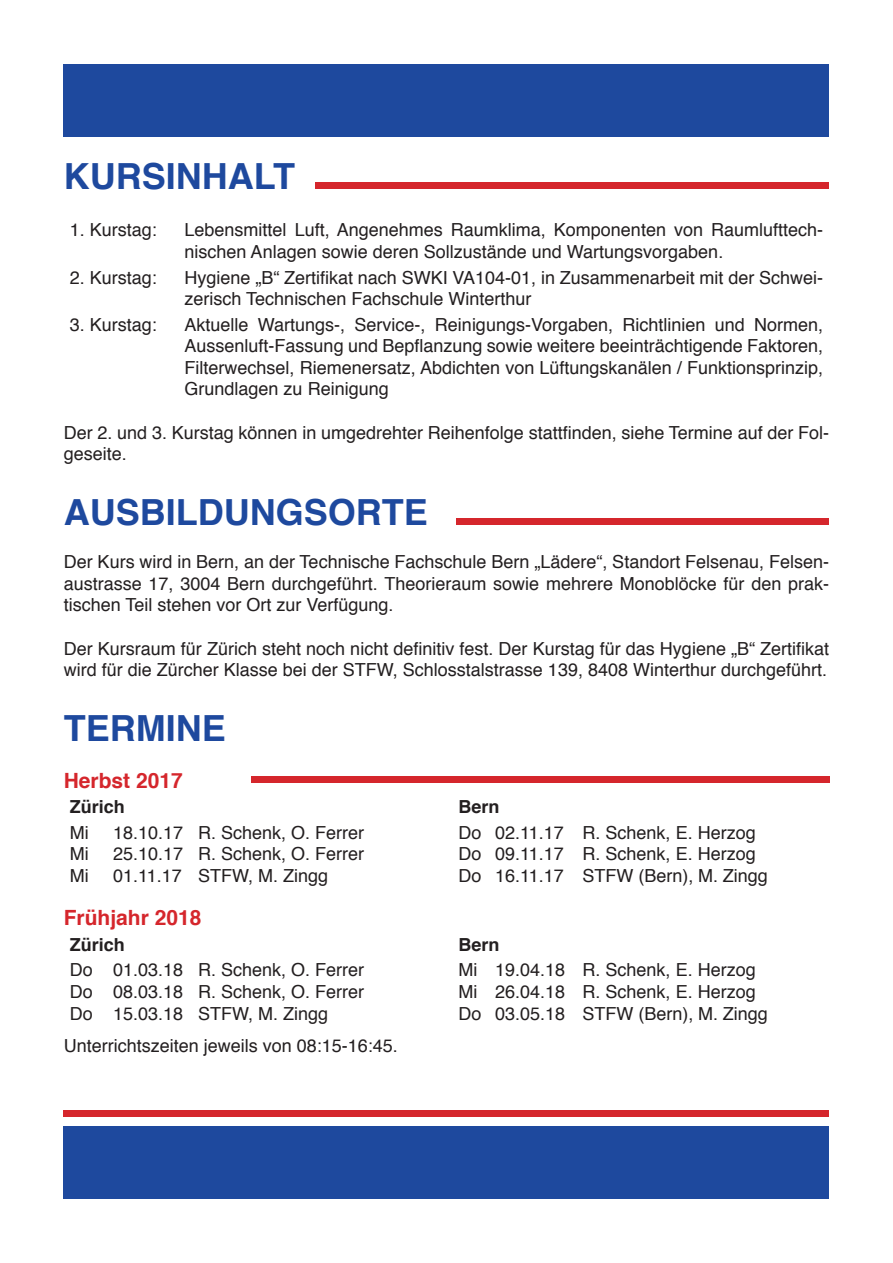
<style>
.page{position:relative;width:893px;height:1263px;background:#fff}
.page>*{position:absolute;margin:0;border:0;box-sizing:border-box;transform-origin:0 0}
.Zwischentitel_gross{font:700 36px "Helvetica";color:#1e499e}
.Zwischentitel_klein{font:700 21px "Helvetica";color:#d5262c}
.Text_12pt{font:18px/21.6px "Helvetica";color:#231f20}
.Text_12pt-2{font:700 18px "Helvetica";color:#231f20}
</style>
<div class="page">
<div style="left:64px;top:64px;width:765px;height:73px;background:#1e499e"></div>
<div style="left:64px;top:1126px;width:765px;height:73px;background:#1e499e"></div>
<div style="left:64px;top:1110px;width:765px;height:6px;background:#d5262c"></div>
<div style="left:315px;top:182px;width:514px;height:7px;background:#d5262c"></div>
<div style="left:457px;top:519px;width:372px;height:6px;background:#d5262c"></div>
<div style="left:251px;top:776px;width:578px;height:7px;background:#d5262c"></div>
<p class="Zwischentitel_gross" style="left:64px;top:148px;width:233px">KURSINHALT</p>
<p class="Text_12pt" style="left:70px;top:220px;width:89px">1. Kurstag:</p>
<p class="Text_12pt" style="left:185px;top:220px;width:640px">Lebensmittel Luft, Angenehmes Raumklima, Komponenten von Raumlufttech&shy;nischen Anlagen sowie deren Sollzustände und Wartungsvorgaben.</p>
<p class="Text_12pt" style="left:70px;top:267px;width:89px">2. Kurstag:</p>
<p class="Text_12pt" style="left:185px;top:267px;width:640px">Hygiene „B“ Zertifikat nach SWKI VA104-01, in Zusammenarbeit mit der Schwei&shy;zerisch Technischen Fachschule Winterthur</p>
<p class="Text_12pt" style="left:70px;top:314px;width:89px">3. Kurstag:</p>
<p class="Text_12pt" style="left:185px;top:314px;width:640px;text-align:justify">Aktuelle Wartungs-, Service-, Reinigungs-Vorgaben, Richtlinien und Normen, Aussenluft-Fassung und Bepflanzung sowie weitere beeinträchtigende Faktoren, Filterwechsel, Riemenersatz, Abdichten von Lüftungskanälen / Funktionsprinzip, Grundlagen zu Reinigung</p>
<p class="Text_12pt" style="left:64px;top:422px;width:767px">Der 2. und 3. Kurstag können in umgedrehter Reihenfolge stattfinden, siehe Termine auf der Fol&shy;geseite.</p>
<p class="Zwischentitel_gross" style="left:64px;top:483px;width:365px">AUSBILDUNGSORTE</p>
<p class="Text_12pt" style="left:64px;top:552px;width:767px;text-align:justify">Der Kurs wird in Bern, an der Technische Fachschule Bern „Lädere“, Standort Felsenau, Felsen&shy;austrasse 17, 3004 Bern durchgeführt. Theorieraum sowie mehrere Monoblöcke für den prak&shy;tischen Teil stehen vor Ort zur Verfügung.</p>
<p class="Text_12pt" style="left:64px;top:638px;width:767px">Der Kursraum für Zürich steht noch nicht definitiv fest. Der Kurstag für das Hygiene „B“ Zertifikat wird für die Zürcher Klasse bei der STFW, Schlosstalstrasse 139, 8408 Winterthur durchgeführt.</p>
<p class="Zwischentitel_gross" style="left:64px;top:699px;width:163px">TERMINE</p>
<p class="Zwischentitel_klein" style="left:64px;top:763px;width:121px">Herbst 2017</p>
<p class="Text_12pt-2" style="left:70px;top:792px;width:57px">Zürich</p>
<p class="Text_12pt-2" style="left:458px;top:792px;width:43px">Bern</p>
<p class="Text_12pt" style="left:70px;top:822px;width:20px">Mi</p>
<p class="Text_12pt" style="left:70px;top:844px;width:20px">Mi</p>
<p class="Text_12pt" style="left:70px;top:865px;width:20px">Mi</p>
<p class="Text_12pt" style="left:198px;top:822px;width:168px">R. Schenk, O. Ferrer</p>
<p class="Text_12pt" style="left:198px;top:844px;width:168px">R. Schenk, O. Ferrer</p>
<p class="Text_12pt" style="left:198px;top:865px;width:132px">STFW, M. Zingg</p>
<p class="Text_12pt" style="left:583px;top:822px;width:175px">R. Schenk, E. Herzog</p>
<p class="Text_12pt" style="left:583px;top:844px;width:175px">R. Schenk, E. Herzog</p>
<p class="Text_12pt" style="left:583px;top:865px;width:187px">STFW (Bern), M. Zingg</p>
<p class="Text_12pt" style="left:458px;top:822px;width:25px">Do</p>
<p class="Text_12pt" style="left:458px;top:844px;width:25px">Do</p>
<p class="Text_12pt" style="left:458px;top:865px;width:25px">Do</p>
<p class="Text_12pt" style="left:495px;top:822px;width:70px">02.11.17</p>
<p class="Text_12pt" style="left:495px;top:844px;width:70px">09.11.17</p>
<p class="Text_12pt" style="left:495px;top:865px;width:70px">16.11.17</p>
<p class="Text_12pt" style="left:113px;top:822px;width:72px">18.10.17</p>
<p class="Text_12pt" style="left:113px;top:844px;width:72px">25.10.17</p>
<p class="Text_12pt" style="left:113px;top:865px;width:70px">01.11.17</p>
<p class="Zwischentitel_klein" style="left:64px;top:901px;width:139px">Frühjahr 2018</p>
<p class="Text_12pt-2" style="left:70px;top:930px;width:57px">Zürich</p>
<p class="Text_12pt-2" style="left:458px;top:930px;width:43px">Bern</p>
<p class="Text_12pt" style="left:70px;top:960px;width:25px">Do</p>
<p class="Text_12pt" style="left:70px;top:981px;width:25px">Do</p>
<p class="Text_12pt" style="left:70px;top:1003px;width:25px">Do</p>
<p class="Text_12pt" style="left:198px;top:960px;width:168px">R. Schenk, O. Ferrer</p>
<p class="Text_12pt" style="left:198px;top:981px;width:168px">R. Schenk, O. Ferrer</p>
<p class="Text_12pt" style="left:198px;top:1003px;width:132px">STFW, M. Zingg</p>
<p class="Text_12pt" style="left:458px;top:960px;width:20px">Mi</p>
<p class="Text_12pt" style="left:458px;top:981px;width:20px">Mi</p>
<p class="Text_12pt" style="left:458px;top:1003px;width:25px">Do</p>
<p class="Text_12pt" style="left:113px;top:960px;width:72px">01.03.18</p>
<p class="Text_12pt" style="left:113px;top:981px;width:72px">08.03.18</p>
<p class="Text_12pt" style="left:113px;top:1003px;width:72px">15.03.18</p>
<p class="Text_12pt" style="left:495px;top:960px;width:72px">19.04.18</p>
<p class="Text_12pt" style="left:495px;top:981px;width:72px">26.04.18</p>
<p class="Text_12pt" style="left:495px;top:1003px;width:72px">03.05.18</p>
<p class="Text_12pt" style="left:64px;top:1035px;width:336px">Unterrichtszeiten jeweils von 08:15-16:45.</p>
<p class="Text_12pt" style="left:583px;top:960px;width:175px">R. Schenk, E. Herzog</p>
<p class="Text_12pt" style="left:583px;top:981px;width:175px">R. Schenk, E. Herzog</p>
<p class="Text_12pt" style="left:583px;top:1003px;width:187px">STFW (Bern), M. Zingg</p>
</div>
